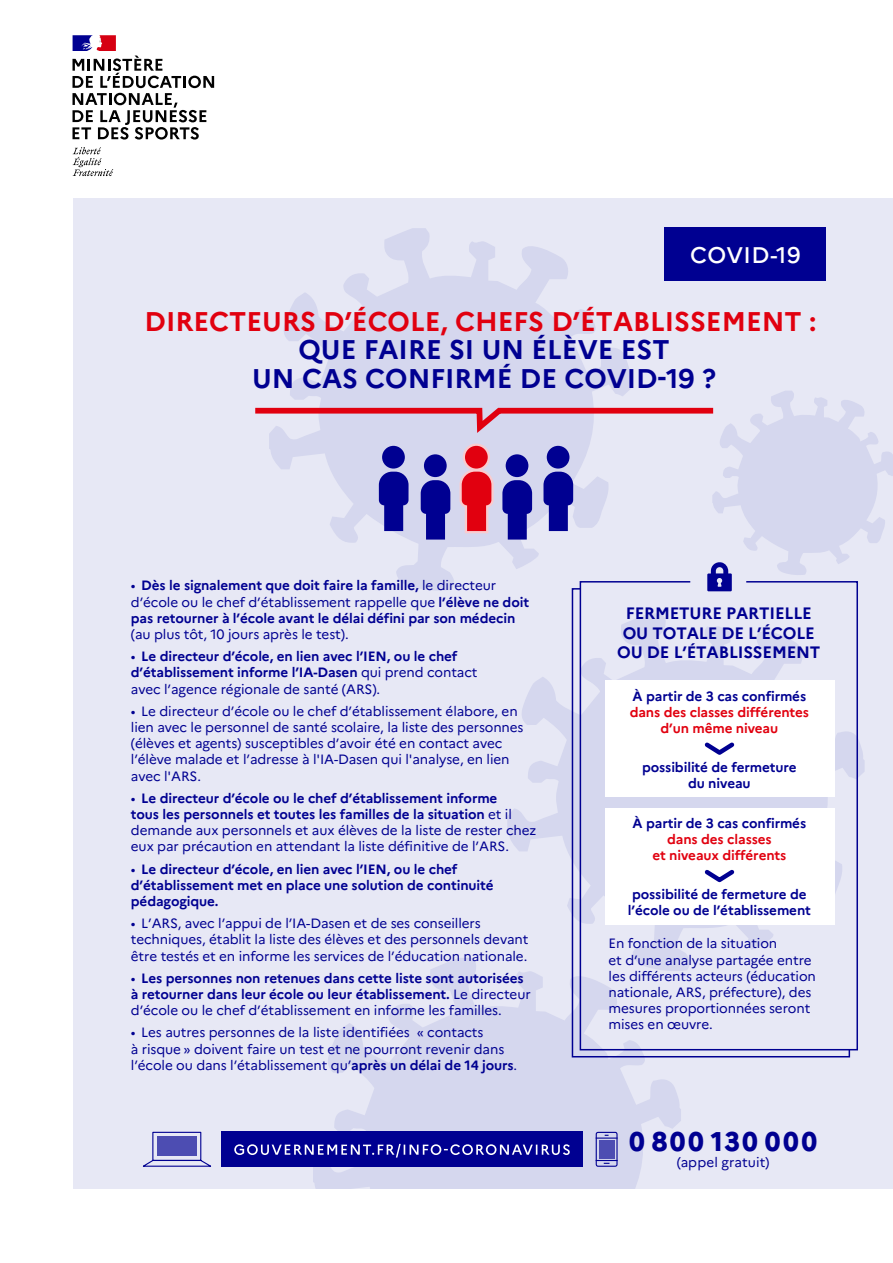
<style>
.page{position:relative;width:893px;height:1263px;background:#fff}
.page>*{position:absolute;margin:0;border:0;box-sizing:border-box;transform-origin:0 0}
.t1{font:700 27px/28.5px "Marianne";color:#000091;text-align:center}
.t2{font:700 27px "Marianne";color:#e1000f}
.t3{font:800 27px "Marianne";letter-spacing:.095em;color:#000091}
.t4{font:500 22.65px "Marianne";letter-spacing:.02em;color:#fff}
.t5{font:700 16.5px/19.8px "Marianne";letter-spacing:-.01em;color:#000091;text-align:center}
.t6{font:13.5px/16.2px "Marianne";letter-spacing:-.01em;color:#000091}
.t7{font:700 13.5px/16.2px "Marianne";letter-spacing:-.01em;color:#000091}
.t8{font:700 13.5px/16.2px "Marianne";letter-spacing:-.01em;color:#e1000f;text-align:center}
.s1{font-weight:400}
.s2{font-weight:700}
</style>
<div class="page">
<div style="left:73px;top:198px;width:820px;height:991px;background:#e7e8f5"></div>
<div style="left:665px;top:227px;width:161px;height:54px;background:#000091"></div>
<svg style="left:284px;top:228px;width:347px;height:163px;fill:#d5d7ee"></svg>
<svg style="left:507px;top:677px;width:358px;height:235px"></svg>
<svg style="left:313px;top:958px;width:368px;height:231px;fill:#d5d7ee"></svg>
<svg style="left:73px;top:147px;width:40px;height:29px"></svg>
<svg style="left:72px;top:35px;width:142px;height:105px"></svg>
<svg style="left:142px;top:1131px;width:70px;height:36px"></svg>
<div style="left:157px;top:1136px;width:40px;height:20px;background:#4d4db2"></div>
<hr style="left:596px;top:1137px;width:22px;height:2px;background:#000091">
<div style="left:596px;top:1132px;width:22px;height:35px;border:1px solid #000091;border-radius:2px"></div>
<svg style="left:593px;top:1160px;width:25px;height:4px"></svg>
<div style="left:599px;top:1140px;width:16px;height:18px;background:#4d4db2"></div>
<div style="left:221px;top:1132px;width:362px;height:35px;background:#000091"></div>
<svg style="left:234px;top:1144px;width:336px;height:13px"></svg>
<svg style="left:255px;top:391px;width:638px;height:200px"></svg>
<svg style="left:579px;top:580px;width:280px;height:471px"></svg>
<svg style="left:571px;top:587px;width:280px;height:471px"></svg>
<div style="left:605px;top:681px;width:229px;height:116px;background:#fff"></div>
<svg style="left:704px;top:742px;width:31px;height:13px"></svg>
<div style="left:605px;top:808px;width:229px;height:116px;background:#fff"></div>
<svg style="left:704px;top:869px;width:31px;height:14px"></svg>
<svg style="left:417px;top:1031px;width:6px;height:6px"></svg>
<h2 class="t4" style="left:690px;top:241px;width:112px">COVID-19</h2>
<h1 class="t2" style="left:145px;top:305px;width:673px">DIRECTEURS D’ÉCOLE, CHEFS D’ÉTABLISSEMENT :</h1>
<h1 class="t1" style="left:252px;top:335px;width:465px">QUE FAIRE SI UN ÉLÈVE EST<br>UN CAS CONFIRMÉ DE COVID-19 ?</h1>
<p class="t7" style="left:131px;top:577px;width:400px"><span class="s1">•</span> Dès le signalement que doit faire la famille, <span class="s1">le directeur d’école ou le chef d’établissement rappelle que</span> l’élève ne doit pas retourner à l’école avant le délai défini par son médecin</p>
<p class="t6" style="left:131px;top:626px;width:219px">(au plus tôt, 10 jours après le test).</p>
<p class="t7" style="left:131px;top:648px;width:348px"><span class="s1">•</span> Le directeur d’école, en lien avec l’IEN, ou le chef d’établissement informe l’IA-Dasen <span class="s1">qui prend contact avec l’agence régionale de santé (ARS).</span></p>
<p class="t6" style="left:131px;top:703px;width:394px">• Le directeur d’école ou le chef d’établissement élabore, en lien avec le personnel de santé scolaire, la liste des personnes (élèves et agents) susceptibles d’avoir été en contact avec l’élève malade et l’adresse à l'IA-Dasen qui l'analyse, en lien avec l'ARS.</p>
<p class="t6" style="left:131px;top:790px;width:407px">• <span class="s2">Le directeur d’école ou le chef d’établissement informe<br>tous les personnels et toutes les familles de la situation</span> et il demande aux personnels et aux élèves de la liste de rester chez eux par précaution en attendant la liste définitive de l’ARS.</p>
<p class="t7" style="left:131px;top:861px;width:364px"><span class="s1">•</span> Le directeur d’école, en lien avec l’IEN, ou le chef d’établissement met en place une solution de continuité pédagogique.</p>
<p class="t6" style="left:131px;top:915px;width:399px">• L’ARS, avec l’appui de l’IA-Dasen et de ses conseillers techniques, établit la liste des élèves et des personnels devant être testés et en informe les services de l’éducation nationale.</p>
<p class="t7" style="left:131px;top:970px;width:401px"><span class="s1">•</span> Les personnes non retenues dans cette liste sont autorisées à retourner dans leur école ou leur établissement. <span class="s1">Le directeur d’école ou le chef d’établissement en informe les familles.</span></p>
<p class="t6" style="left:131px;top:1024px;width:280px">• Les autres personnes de la liste identifiées</p>
<p class="t6" style="left:131px;top:1024px;width:388px;text-indent:296px">contacts<br>à risque doivent faire un test et ne pourront revenir dans l’école ou dans l’établissement qu’<span class="s2">après un délai de 14 jours</span>.</p>
<p class="t5" style="left:617px;top:603px;width:205px">FERMETURE PARTIELLE<br>OU TOTALE DE L’ÉCOLE<br>OU DE L’ÉTABLISSEMENT</p>
<p class="t7" style="left:633px;top:688px;width:175px">À partir de 3 cas confirmés</p>
<p class="t8" style="left:630px;top:704px;width:181px">dans des classes différentes d’un même niveau</p>
<p class="t7" style="left:642px;top:759px;width:156px;text-align:center">possibilité de fermeture du niveau</p>
<p class="t7" style="left:633px;top:815px;width:175px">À partir de 3 cas confirmés</p>
<p class="t8" style="left:652px;top:831px;width:135px">dans des classes<br>et niveaux différents</p>
<p class="t7" style="left:628px;top:886px;width:185px;text-align:center">possibilité de fermeture de l’école ou de l’établissement</p>
<p class="t6" style="left:609px;top:935px;width:209px">En fonction de la situation<br>et d’une analyse partagée entre les différents acteurs (éducation nationale, ARS, préfecture), des mesures proportionnées seront mises en œuvre.</p>
<h1 class="t3" style="left:629px;top:1124px;width:190px">0 800 130 000</h1>
<p class="t6" style="left:677px;top:1154px;width:94px">(appel gratuit)</p>
<p class="t6" style="left:674px;top:1154px;width:94px">(appel gratuit)</p>
</div>
